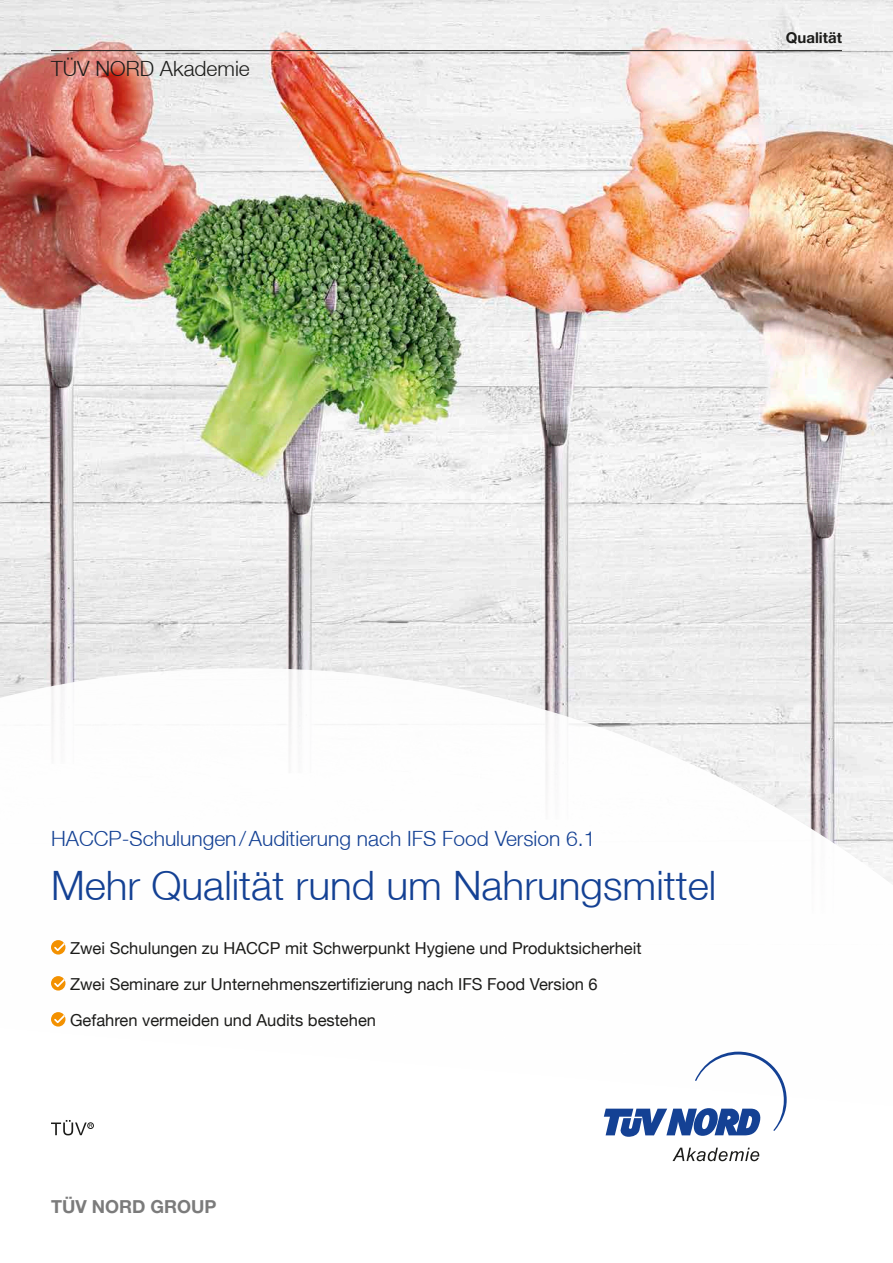
<style>
.page{position:relative;width:893px;height:1263px;background:#fff}
.page>*{position:absolute;margin:0;border:0;box-sizing:border-box;transform-origin:0 0}
.t1{font:300 40.5px "Helvetica Neue LT";color:#144194}
.t2{font:300 21px "Helvetica Neue LT";color:#144194}
.t3{font:300 21px "Helvetica Neue LT";color:#1c1c1a}
.t4{font:700 18px "Helvetica Neue LT Pro";color:#7b7b7b}
.t5{font:16.5px/36px "Helvetica Neue LT";color:#1c1c1a}
.t6{font:700 15px "Helvetica Neue LT Pro";color:#1c1c1a}
</style>
<div class="page">
<img style="left:0;top:0;width:893px;height:668px">
<svg style="left:0;top:668px;width:893px;height:494px"></svg>
<hr style="left:51px;top:50px;width:791px;height:1px;background:#1c1c1a">
<svg style="left:672px;top:1148px;width:87px;height:13px"></svg>
<svg style="left:604px;top:1052px;width:183px;height:85px"></svg>
<div style="left:51px;top:940px;width:14px;height:14px;background:#f39100;border-radius:50%"></div>
<svg style="left:53px;top:940px;width:12px;height:13px"></svg>
<div style="left:51px;top:976px;width:14px;height:14px;background:#f39100;border-radius:50%"></div>
<svg style="left:53px;top:976px;width:12px;height:13px"></svg>
<div style="left:51px;top:1012px;width:14px;height:14px;background:#f39100;border-radius:50%"></div>
<svg style="left:53px;top:1012px;width:12px;height:13px"></svg>
<div style="left:87px;top:1122px;width:7px;height:7px;border:1px solid #1c1c1a;border-radius:50%"></div>
<svg style="left:51px;top:1120px;width:41px;height:15px"></svg>
<p class="t3" style="left:51px;top:56px;width:200px">TÜV NORD Akademie</p>
<p class="t6" style="left:786px;top:28px;width:58px">Qualität</p>
<p class="t2" style="left:51px;top:826px;width:546px">HACCP-Schulungen/Auditierung nach IFS Food Version 6.1</p>
<h1 class="t1" style="left:51px;top:861px;width:667px">Mehr Qualität rund um Nahrungsmittel</h1>
<p class="t5" style="left:70px;top:930px;width:573px">Zwei Schulungen zu HACCP mit Schwerpunkt Hygiene und Produktsicherheit<br>Zwei Seminare zur Unternehmenszertifizierung nach IFS Food Version 6<br>Gefahren vermeiden und Audits bestehen</p>
<p class="t4" style="left:51px;top:1195px;width:167px">TÜV NORD GROUP</p>
</div>
